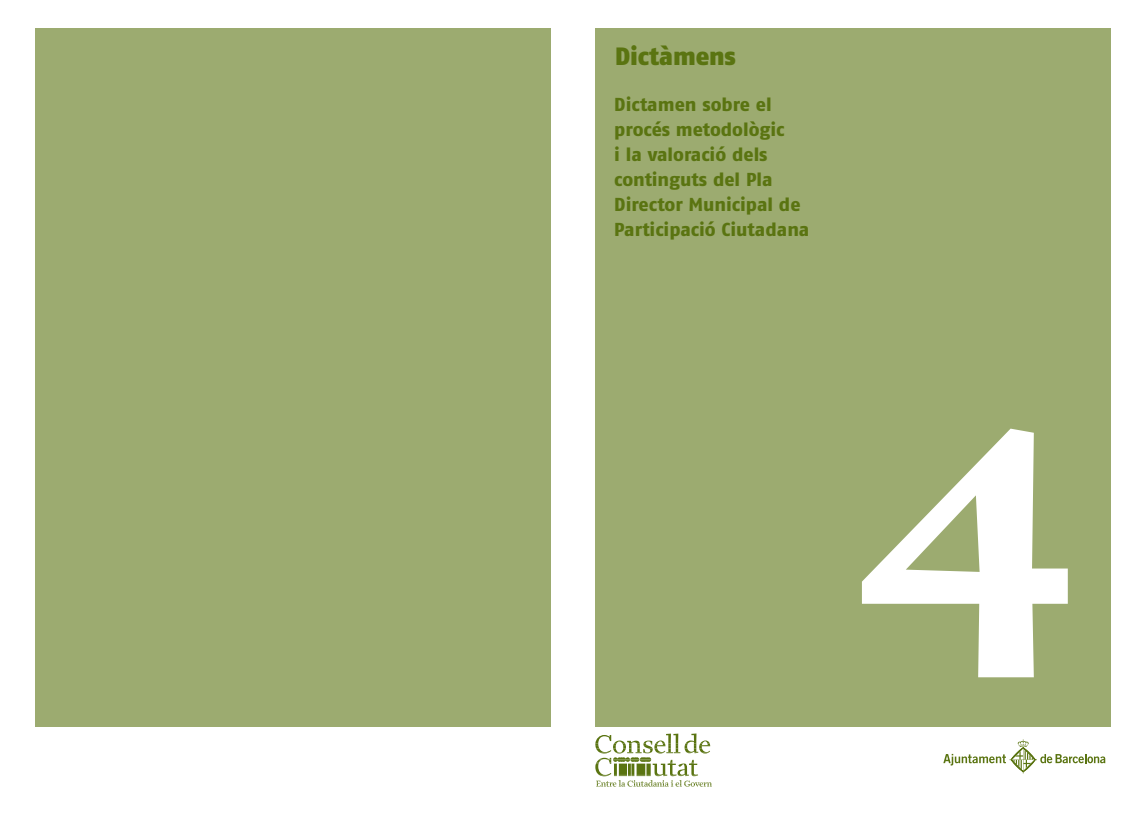
<style>
.page{position:relative;width:1134px;height:815px;background:#fff}
.page>*{position:absolute;margin:0;border:0;box-sizing:border-box;transform-origin:0 0}
.t1{font:700 375px "Prensa";color:#fff}
.t2{font:900 25px "Fago Pro";letter-spacing:-.005em;color:#5a7411}
.t3{font:800 18.75px/25px "Fago Pro";color:#5a7411}
</style>
<div class="page">
<div style="left:595px;top:28px;width:515px;height:699px;background:#9cab70"></div>
<svg style="left:595px;top:733px;width:117px;height:54px"></svg>
<svg style="left:943px;top:740px;width:162px;height:33px"></svg>
<div style="left:35px;top:28px;width:516px;height:699px;background:#9cab70"></div>
<h2 class="t2" style="left:615px;top:41px;width:122px">Dictàmens</h2>
<p class="t3" style="left:614px;top:92px;width:197px">Dictamen sobre el procés metodològic<br>i la valoració dels continguts del Pla<br>Director Municipal de<br>Participació Ciutadana</p>
<h1 class="t1" style="left:844px;top:273px;width:239px">4</h1>
</div>
